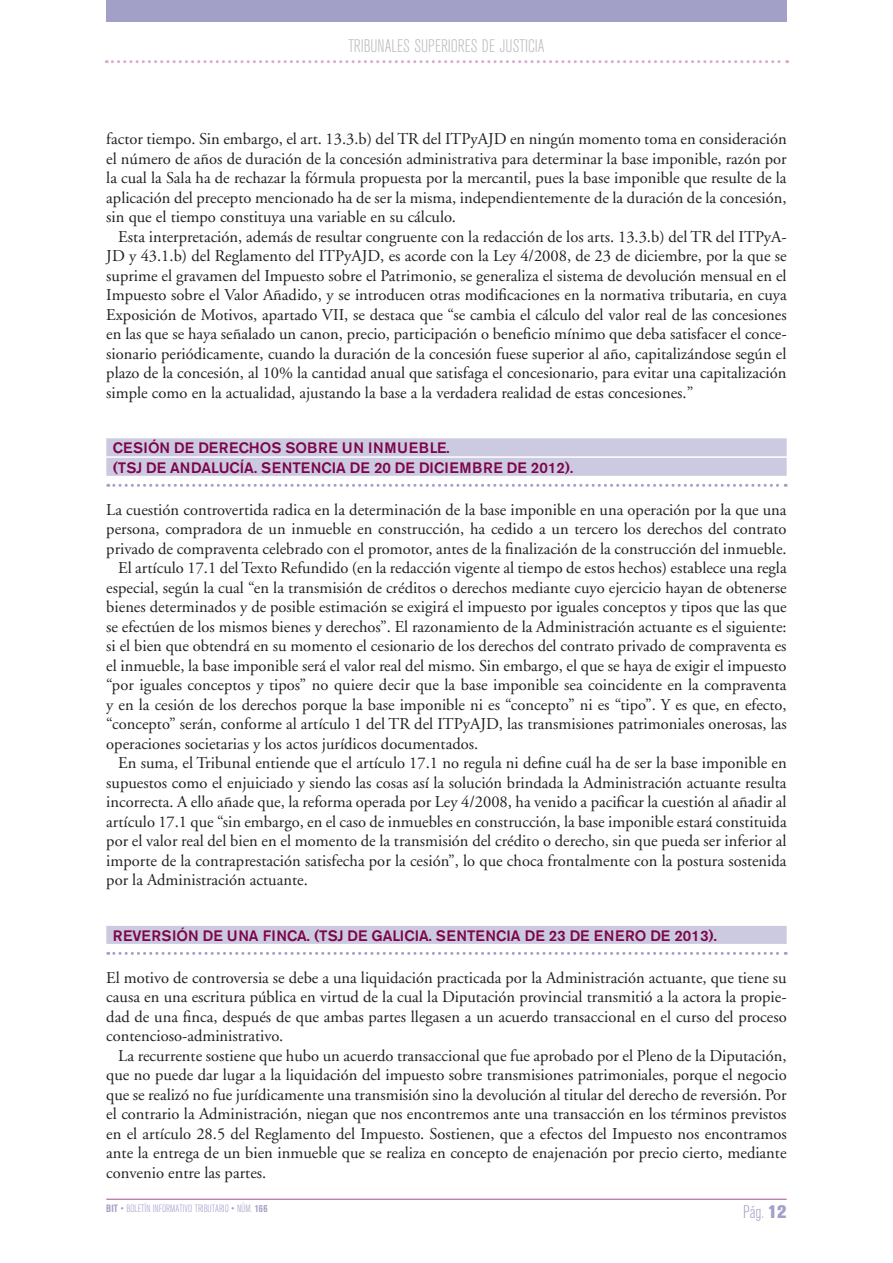
<style>
.page{position:relative;width:893px;height:1263px;background:#fff}
.page>*{position:absolute;margin:0;border:0;box-sizing:border-box;transform-origin:0 0}
.t1{font:300 condensed 18px "Akzidenz Grotesk BE";color:#bcbdc0}
.t2{font:300 condensed 18px "Akzidenz Grotesk BE";color:#a3a0c8}
.BT_-_Parrafo_2ºymas{font:16.5px/19.5px "Adobe Garamond";color:#231f20;text-align:justify}
.BT_-_Parrafo_1º{font:16.5px/19.5px "Adobe Garamond";color:#231f20;text-align:justify}
.Ladillo_Único{font:500 15px "Akzidenz Grotesk BE";color:#7d0449}
.BT_-_Ladillo_2{font:500 15px "Akzidenz Grotesk BE";color:#7d0449}
.BT_-_Ladillo_1{font:500 15px "Akzidenz Grotesk BE";letter-spacing:.04em;color:#7d0449}
.t3{font:300 condensed 10.5px "Akzidenz Grotesk BE";color:#a3a0c8}
.s1{font-weight:700}
.s2{font-weight:800;font-stretch:normal}
</style>
<div class="page">
<hr style="left:106px;top:1199px;width:681px;height:1px;background:#a84d90">
<div style="left:106px;top:0;width:681px;height:21px;background:#a3a0c8"></div>
<svg style="left:106px;top:60px;width:682px;height:3px"></svg>
<div style="left:106px;top:438px;width:681px;height:18px;background:#cbcae1"></div>
<div style="left:106px;top:458px;width:681px;height:18px;background:#cbcae1"></div>
<svg style="left:108px;top:484px;width:678px;height:3px"></svg>
<div style="left:106px;top:926px;width:681px;height:18px;background:#cbcae1"></div>
<svg style="left:108px;top:952px;width:678px;height:3px"></svg>
<p class="t1" style="left:348px;top:36px;width:198px">TRIBUNALES SUPERIORES DE JUSTICIA</p>
<p class="BT_-_Parrafo_1º" style="left:106px;top:130px;width:682px">factor tiempo. Sin embargo, el art. 13.3.b) del TR del ITPyAJD en ningún momento toma en consideración el número de años de duración de la concesión administrativa para determinar la base imponible, razón por la cual la Sala ha de rechazar la fórmula propuesta por la mercantil, pues la base imponible que resulte de la aplicación del precepto mencionado ha de ser la misma, independientemente de la duración de la concesión, sin que el tiempo constituya una variable en su cálculo.</p>
<p class="BT_-_Parrafo_2ºymas" style="left:106px;top:227px;width:682px;text-indent:12px">Esta interpretación, además de resultar congruente con la redacción de los arts. 13.3.b) del TR del ITPyA-JD y 43.1.b) del Reglamento del ITPyAJD, es acorde con la Ley 4/2008, de 23 de diciembre, por la que se suprime el gravamen del Impuesto sobre el Patrimonio, se generaliza el sistema de devolución mensual en el Impuesto sobre el Valor Añadido, y se introducen otras modificaciones en la normativa tributaria, en cuya Exposición de Motivos, apartado VII, se destaca que “se cambia el cálculo del valor real de las concesiones en las que se haya señalado un canon, precio, participación o beneficio mínimo que deba satisfacer el conce&shy;sionario periódicamente, cuando la duración de la concesión fuese superior al año, capitalizándose según el plazo de la concesión, al 10% la cantidad anual que satisfaga el concesionario, para evitar una capitalización simple como en la actualidad, ajustando la base a la verdadera realidad de estas concesiones.”</p>
<p class="BT_-_Ladillo_1" style="left:113px;top:439px;width:338px">CESIÓN DE DERECHOS SOBRE UN INMUEBLE.</p>
<p class="BT_-_Ladillo_2" style="left:113px;top:458px;width:462px">(TSJ DE ANDALUCÍA. SENTENCIA DE 20 DE DICIEMBRE DE 2012).</p>
<p class="BT_-_Parrafo_1º" style="left:106px;top:500px;width:682px">La cuestión controvertida radica en la determinación de la base imponible en una operación por la que una persona, compradora de un inmueble en construcción, ha cedido a un tercero los derechos del contrato privado de compraventa celebrado con el promotor, antes de la finalización de la construcción del inmueble.</p>
<p class="BT_-_Parrafo_2ºymas" style="left:106px;top:559px;width:682px;text-indent:12px">El artículo 17.1 del Texto Refundido (en la redacción vigente al tiempo de estos hechos) establece una regla especial, según la cual “en la transmisión de créditos o derechos mediante cuyo ejercicio hayan de obtenerse bienes determinados y de posible estimación se exigirá el impuesto por iguales conceptos y tipos que las que se efectúen de los mismos bienes y derechos”. El razonamiento de la Administración actuante es el siguiente: si el bien que obtendrá en su momento el cesionario de los derechos del contrato privado de compraventa es el inmueble, la base imponible será el valor real del mismo. Sin embargo, el que se haya de exigir el impuesto “por iguales conceptos y tipos” no quiere decir que la base imponible sea coincidente en la compraventa y en la cesión de los derechos porque la base imponible ni es “concepto” ni es “tipo”. Y es que, en efecto, “concepto” serán, conforme al artículo 1 del TR del ITPyAJD, las transmisiones patrimoniales onerosas, las operaciones societarias y los actos jurídicos documentados.</p>
<p class="BT_-_Parrafo_2ºymas" style="left:106px;top:754px;width:682px;text-indent:12px">En suma, el Tribunal entiende que el artículo 17.1 no regula ni define cuál ha de ser la base imponible en supuestos como el enjuiciado y siendo las cosas así la solución brindada la Administración actuante resulta incorrecta. A ello añade que, la reforma operada por Ley 4/2008, ha venido a pacificar la cuestión al añadir al artículo 17.1 que “sin embargo, en el caso de inmuebles en construcción, la base imponible estará constituida por el valor real del bien en el momento de la transmisión del crédito o derecho, sin que pueda ser inferior al importe de la contraprestación satisfecha por la cesión”, lo que choca frontalmente con la postura sostenida por la Administración actuante.</p>
<p class="Ladillo_Único" style="left:113px;top:926px;width:606px">REVERSIÓN DE UNA FINCA. (TSJ DE GALICIA. SENTENCIA DE 23 DE ENERO DE 2013).</p>
<p class="BT_-_Parrafo_1º" style="left:106px;top:968px;width:682px">El motivo de controversia se debe a una liquidación practicada por la Administración actuante, que tiene su causa en una escritura pública en virtud de la cual la Diputación provincial transmitió a la actora la propie&shy;dad de una finca, después de que ambas partes llegasen a un acuerdo transaccional en el curso del proceso contencioso-administrativo.</p>
<p class="BT_-_Parrafo_2ºymas" style="left:106px;top:1046px;width:682px;text-indent:12px">La recurrente sostiene que hubo un acuerdo transaccional que fue aprobado por el Pleno de la Diputación, que no puede dar lugar a la liquidación del impuesto sobre transmisiones patrimoniales, porque el negocio que se realizó no fue jurídicamente una transmisión sino la devolución al titular del derecho de reversión. Por el contrario la Administración, niegan que nos encontremos ante una transacción en los términos previstos en el artículo 28.5 del Reglamento del Impuesto. Sostienen, que a efectos del Impuesto nos encontramos ante la entrega de un bien inmueble que se realiza en concepto de enajenación por precio cierto, mediante convenio entre las partes.</p>
<p class="t3" style="left:106px;top:1203px;width:163px"><span class="s1">BIT</span> • BOLETÍN INFORMATIVO TRIBUTARIO • NÚM. <span class="s1">166</span></p>
<p class="t2" style="left:743px;top:1202px;width:45px">Pág. <span class="s2">12</span></p>
</div>
